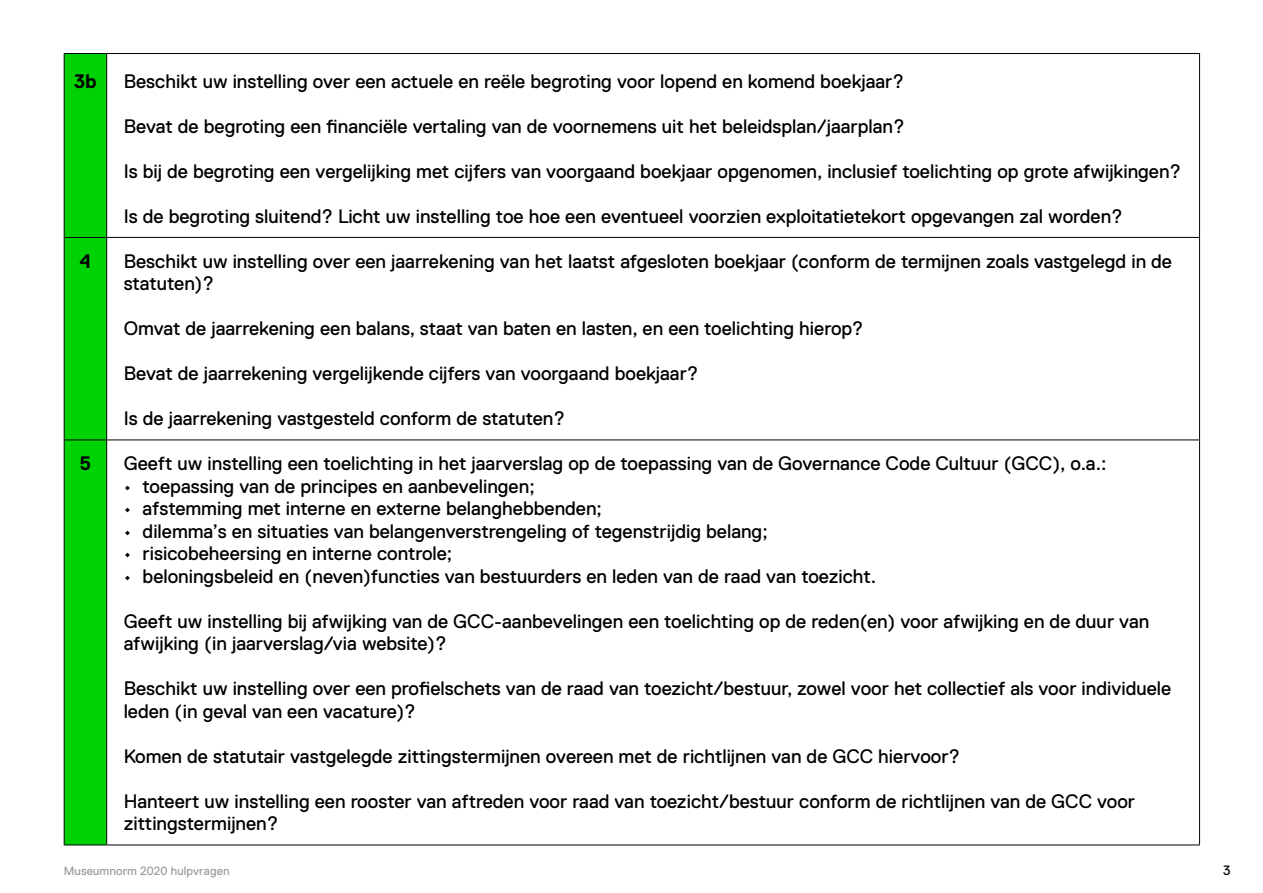
<style>
.page{position:relative;width:1263px;height:893px;background:#fff}
.page>*{position:absolute;margin:0;border:0;box-sizing:border-box;transform-origin:0 0}
.t1{font:19.5px/22.5px "Replica Std";color:#000}
.t2{font:700 19.5px "Replica Std";color:#000}
.t3{font:13.5px "Replica Std";color:#000}
.t4{font:12px "Replica Std";letter-spacing:.01em;color:#9c9c9d}
</style>
<div class="page">
<div style="left:65px;top:54px;width:41px;height:791px;background:#00d303"></div>
<hr style="left:64px;top:53px;width:43px;height:1px;background:#000">
<hr style="left:64px;top:54px;width:1px;height:183px;background:#000">
<hr style="left:107px;top:53px;width:1093px;height:1px;background:#000">
<hr style="left:106px;top:54px;width:1px;height:183px;background:#000">
<hr style="left:1199px;top:54px;width:1px;height:183px;background:#000">
<hr style="left:64px;top:237px;width:43px;height:1px;background:#000">
<hr style="left:64px;top:238px;width:1px;height:202px;background:#000">
<hr style="left:107px;top:237px;width:1093px;height:1px;background:#000">
<hr style="left:106px;top:238px;width:1px;height:202px;background:#000">
<hr style="left:1199px;top:238px;width:1px;height:202px;background:#000">
<hr style="left:64px;top:440px;width:43px;height:1px;background:#000">
<hr style="left:64px;top:440px;width:1px;height:405px;background:#000">
<hr style="left:107px;top:440px;width:1093px;height:1px;background:#000">
<hr style="left:106px;top:440px;width:1px;height:405px;background:#000">
<hr style="left:1199px;top:440px;width:1px;height:405px;background:#000">
<hr style="left:64px;top:845px;width:43px;height:1px;background:#000">
<hr style="left:107px;top:845px;width:1093px;height:1px;background:#000">
<p class="t2" style="left:74px;top:70px;width:24px">3b</p>
<p class="t1" style="left:124px;top:70px;width:782px">Beschikt uw instelling over een actuele en reële begroting voor lopend en komend boekjaar?</p>
<p class="t1" style="left:124px;top:115px;width:782px">Bevat de begroting een financiële vertaling van de voornemens uit het beleidsplan/jaarplan?</p>
<p class="t1" style="left:124px;top:160px;width:1059px">Is bij de begroting een vergelijking met cijfers van voorgaand boekjaar opgenomen, inclusief toelichting op grote afwijkingen?</p>
<p class="t1" style="left:124px;top:205px;width:1001px">Is de begroting sluitend? Licht uw instelling toe hoe een eventueel voorzien exploitatietekort opgevangen zal worden?</p>
<p class="t2" style="left:80px;top:250px;width:13px">4</p>
<p class="t1" style="left:124px;top:250px;width:1050px">Beschikt uw instelling over een jaarrekening van het laatst afgesloten boekjaar (conform de termijnen zoals vastgelegd in de statuten)?</p>
<p class="t1" style="left:124px;top:317px;width:741px">Omvat de jaarrekening een balans, staat van baten en lasten, en een toelichting hierop?</p>
<p class="t1" style="left:124px;top:362px;width:576px">Bevat de jaarrekening vergelijkende cijfers van voorgaand boekjaar?</p>
<p class="t1" style="left:124px;top:407px;width:443px">Is de jaarrekening vastgesteld conform de statuten?</p>
<p class="t2" style="left:80px;top:453px;width:13px">5</p>
<p class="t1" style="left:124px;top:452px;width:984px">Geeft uw instelling een toelichting in het jaarverslag op de toepassing van de Governance Code Cultuur (GCC), o.a.:</p>
<p class="t1" style="left:124px;top:475px;width:413px">• toepassing van de principes en aanbevelingen;</p>
<p class="t1" style="left:124px;top:497px;width:480px">• afstemming met interne en externe belanghebbenden;</p>
<p class="t1" style="left:124px;top:520px;width:646px">• dilemma’s en situaties van belangenverstrengeling of tegenstrijdig belang;</p>
<p class="t1" style="left:124px;top:542px;width:330px">• risicobeheersing en interne controle;</p>
<p class="t1" style="left:124px;top:565px;width:754px">• beloningsbeleid en (neven)functies van bestuurders en leden van de raad van toezicht.</p>
<p class="t1" style="left:124px;top:610px;width:1027px">Geeft uw instelling bij afwijking van de GCC-aanbevelingen een toelichting op de reden(en) voor afwijking en de duur van afwijking (in jaarverslag/via website)?</p>
<p class="t1" style="left:124px;top:677px;width:1049px">Beschikt uw instelling over een profielschets van de raad van toezicht/bestuur, zowel voor het collectief als voor individuele leden (in geval van een vacature)?</p>
<p class="t1" style="left:124px;top:745px;width:838px">Komen de statutair vastgelegde zittingstermijnen overeen met de richtlijnen van de GCC hiervoor?</p>
<p class="t1" style="left:124px;top:790px;width:1013px">Hanteert uw instelling een rooster van aftreden voor raad van toezicht/bestuur conform de richtlijnen van de GCC voor zittingstermijnen?</p>
<p class="t4" style="left:64px;top:864px;width:167px">Museumnorm 2020 hulpvragen</p>
<p class="t3" style="left:1223px;top:863px;width:9px">3</p>
</div>
